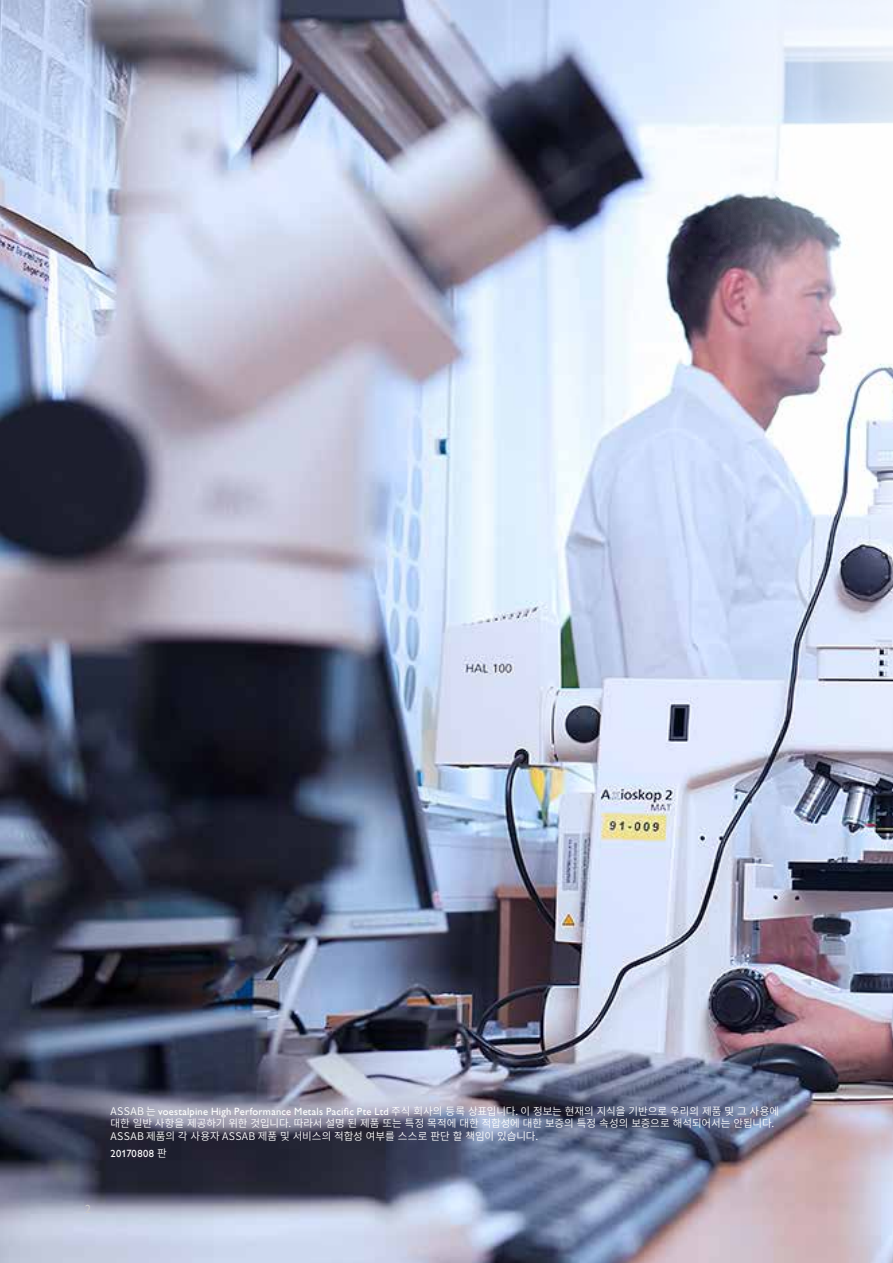
<style>
.page{position:relative;width:893px;height:1263px;background:#fff}
.page>*{position:absolute;margin:0;border:0;box-sizing:border-box;transform-origin:0 0}
.t1{font:12px "Assab Gill";color:#c6c6c6}
.t2{font:10.5px/12.6px "Source Han Sans KR";letter-spacing:-.005em;color:#fff}
.t3{font:10.5px "Assab Gill";letter-spacing:.025em;color:#fff}
.s1{font-family:"Source Han Sans KR"}
</style>
<div class="page">
<img style="left:0;top:0;width:893px;height:1263px">
<svg style="left:651px;top:0;width:242px;height:484px"></svg>
<p class="t1" style="left:85px;top:1202px;width:7px">2</p>
<p class="t3" style="left:111px;top:1106px;width:670px"><span class="s1">ASSAB 는</span> voestalpine High Performance Metals Pacific Pte Ltd <span class="s1">주식 회사의 등록 상표입니다. 이 정보는 현재의 지식을 기반으로 우리의 제품 및 그 사용에</span></p>
<p class="t2" style="left:111px;top:1117px;width:665px">대한 일반 사항을 제공하기 위한 것입니다. 따라서 설명 된 제품 또는 특정 목적에 대한 적합성에 대한 보증의 특정 속성의 보증으로 해석되어서는 안됩니다.<br>ASSAB 제품의 각 사용자 ASSAB 제품 및 서비스의 적합성 여부를 스스로 판단 할 책임이 있습니다.</p>
<p class="t3" style="left:111px;top:1148px;width:58px">20170808 <span class="s1">판</span></p>
</div>
